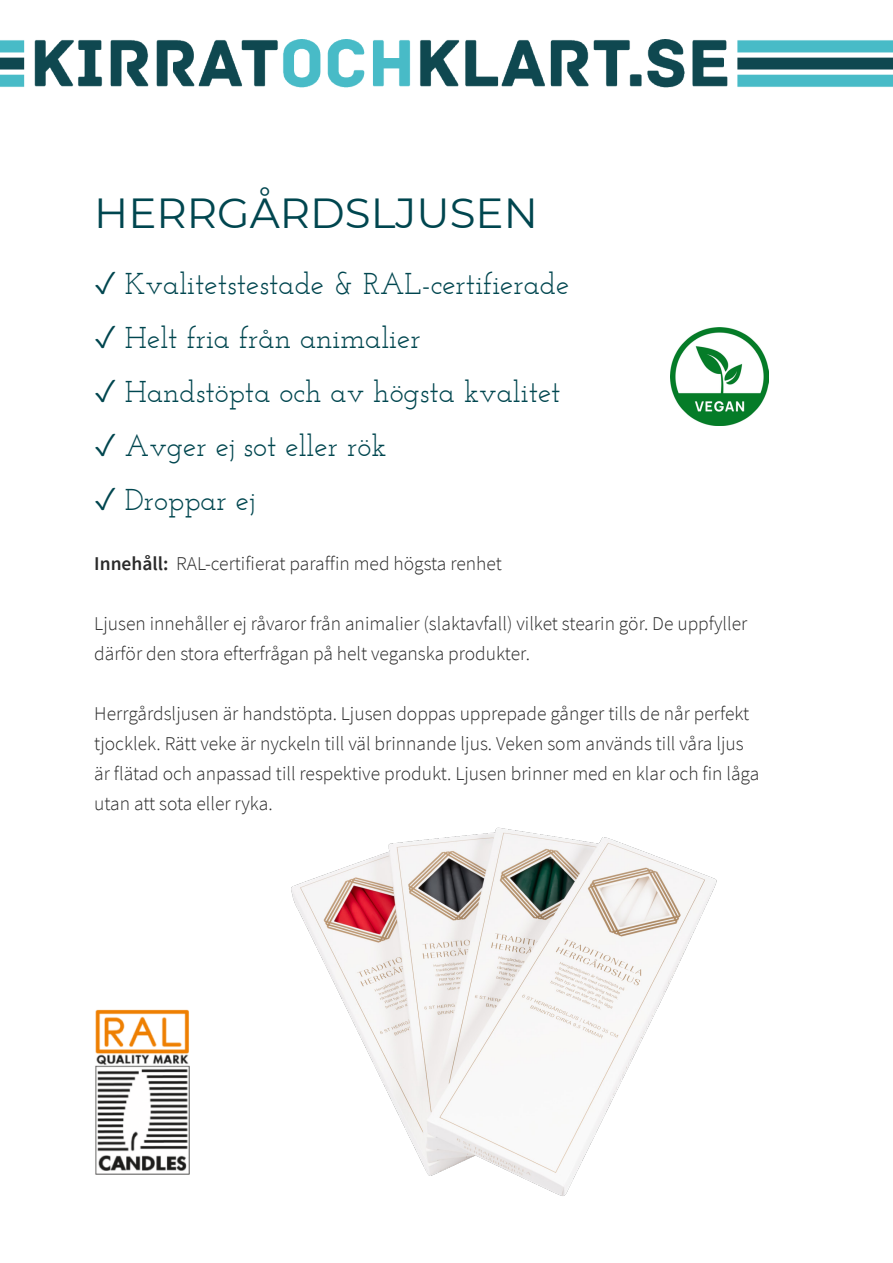
<style>
.page{position:relative;width:893px;height:1263px;background:#fff}
.page>*{position:absolute;margin:0;border:0;box-sizing:border-box;transform-origin:0 0}
.t1{font:42px "Montserrat";color:#00464f}
.t2{font:30px "Josefin Slab";color:#00464f}
.t3{font:300 19.5px/30px "Source Sans Pro";color:#2b2b2b}
.s1{font-weight:600}
</style>
<div class="page">
<img style="left:0;top:40px;width:893px;height:48px">
<img style="left:291px;top:827px;width:426px;height:369px">
<img style="left:95px;top:1009px;width:95px;height:166px">
<img style="left:671px;top:327px;width:97px;height:98px">
<p class="t1" style="left:94px;top:184px;width:445px">HERRGÅRDSLJUSEN</p>
<p class="t2" style="left:94px;top:266px;width:476px">✓ Kvalitetstestade &amp; RAL-certifierade</p>
<p class="t2" style="left:94px;top:320px;width:328px">✓ Helt fria från animalier</p>
<p class="t2" style="left:94px;top:374px;width:468px">✓ Handstöpta och av högsta kvalitet</p>
<p class="t2" style="left:94px;top:428px;width:294px">✓ Avger ej sot eller rök</p>
<p class="t2" style="left:94px;top:482px;width:162px">✓ Droppar ej</p>
<p class="t3" style="left:94px;top:548px;width:409px"><span class="s1">Innehåll:</span> RAL-certifierat paraffin med högsta renhet</p>
<p class="t3" style="left:94px;top:608px;width:655px">Ljusen innehåller ej råvaror från animalier (slaktavfall) vilket stearin gör. De uppfyller därför den stora efterfrågan på helt veganska produkter.</p>
<p class="t3" style="left:94px;top:698px;width:667px">Herrgårdsljusen är handstöpta. Ljusen doppas upprepade gånger tills de når perfekt tjocklek. Rätt veke är nyckeln till väl brinnande ljus. Veken som används till våra ljus är flätad och anpassad till respektive produkt. Ljusen brinner med en klar och fin låga utan att sota eller ryka.</p>
</div>
